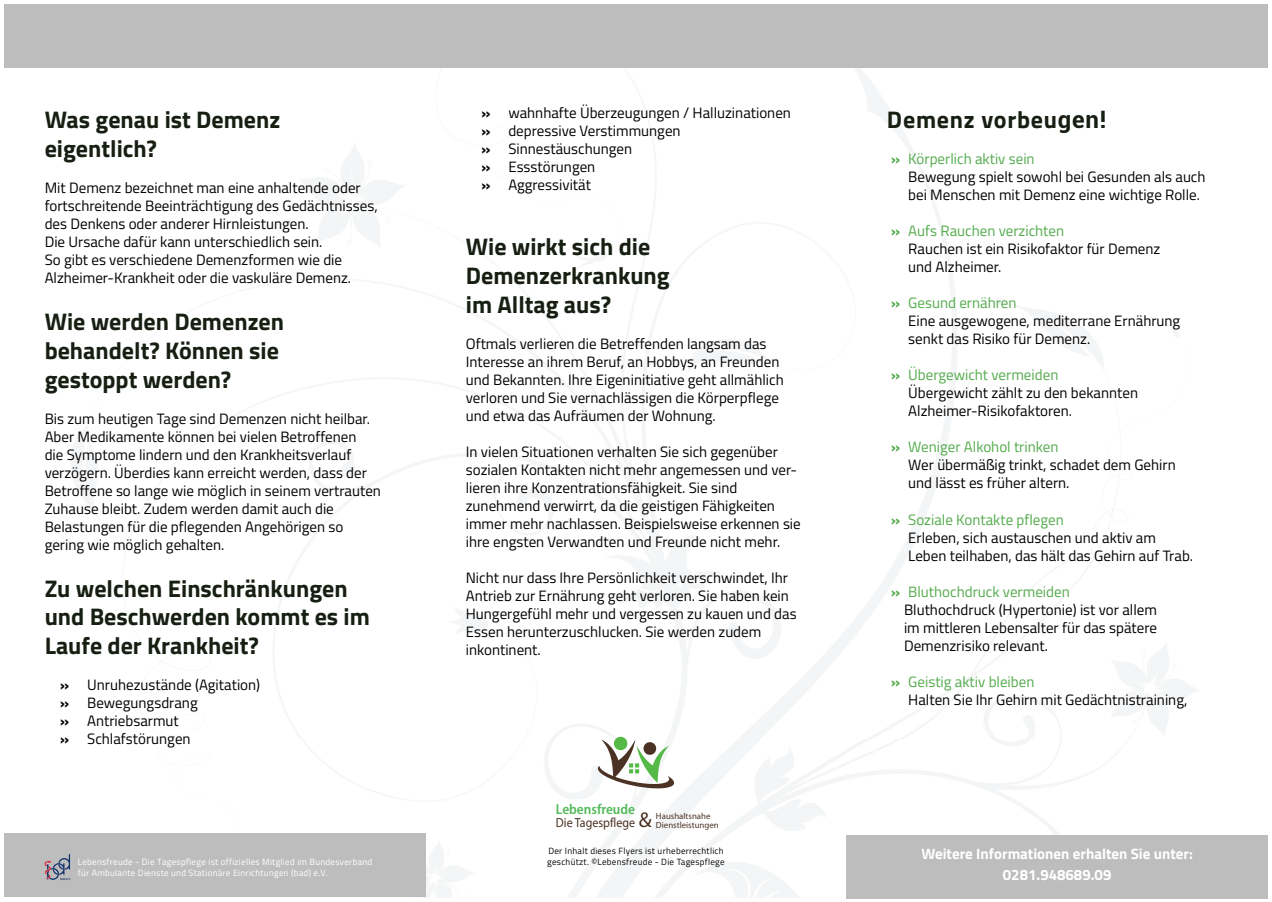
<style>
.page{position:relative;width:1272px;height:902px;background:#fff}
.page>*{position:absolute;margin:0;border:0;box-sizing:border-box;transform-origin:0 0}
.t1{font:700 24px/28.8px "Titillium Web";color:#171e12}
.t2{font:700 24px "Titillium Web";letter-spacing:.03em;color:#171e12}
.t3{font:21.45px "Myriad Pro";color:#4b3223}
.t4{font:15px/18px "Titillium Web";color:#000001}
.t5{font:700 15px/21px "Titillium Web";color:#fff;text-align:center}
.t6{font:600 semi-condensed 14.4px "Myriad Pro";color:#52ba59}
.t7{font:13.2px "Myriad Pro";color:#4c3123;scale:.91 1}
.t8{font:9px/10.8px "Titillium Web";letter-spacing:.03em;color:#fff}
.t9{font:9px/10.8px "Titillium Web";letter-spacing:.03em;color:#040503}
.t10{font:8.85px "Myriad Pro";color:#4b3223}
.s1{font-weight:700}
.s2{font-family:"Roboto"}
.s3{font-weight:700;color:#53ab4c}
.s4{color:#53ab4c}
</style>
<div class="page">
<div style="left:846px;top:834px;width:421px;height:64px;background:#bdbdbd"></div>
<div style="left:4px;top:833px;width:421px;height:63px;background:#bdbdbd"></div>
<div style="left:4px;top:4px;width:1263px;height:64px;background:#bdbdbd"></div>
<img style="left:44px;top:854px;width:26px;height:26px">
<svg style="left:597px;top:736px;width:77px;height:52px"></svg>
<h1 class="t1" style="left:45px;top:104px;width:237px">Was genau ist Demenz eigentlich?</h1>
<p class="t4" style="left:45px;top:178px;width:334px">Mit Demenz bezeichnet man eine anhaltende oder fortschreitende Beeinträchtigung des Gedächtnisses, des Denkens oder anderer Hirnleistungen.<br>Die Ursache dafür kann unterschiedlich sein.<br>So gibt es verschiedene Demenzformen wie die Alzheimer-Krankheit oder die vaskuläre Demenz.</p>
<h1 class="t1" style="left:45px;top:306px;width:241px">Wie werden Demenzen behandelt? Können sie gestoppt werden?</h1>
<p class="t4" style="left:45px;top:408px;width:338px">Bis zum heutigen Tage sind Demenzen nicht heilbar.<br>Aber Medikamente können bei vielen Betroffenen<br>die Symptome lindern und den Krankheitsverlauf verzögern. Überdies kann erreicht werden, dass der Betroffene so lange wie möglich in seinem vertrauten Zuhause bleibt. Zudem werden damit auch die Belastungen für die pflegenden Angehörigen so gering wie möglich gehalten.</p>
<h1 class="t1" style="left:45px;top:572px;width:327px">Zu welchen Einschränkungen und Beschwerden kommt es im<br>Laufe der Krankheit?</h1>
<p class="t4" style="left:60px;top:675px;width:201px"><span class="s1">»</span> Unruhezustände (Agitation) <span class="s1">»</span> Bewegungsdrang<br><span class="s1">»</span> Antriebsarmut<br><span class="s1">»</span> Schlafstörungen</p>
<p class="t8" style="left:78px;top:856px;width:296px">Lebensfreude - Die Tagespflege ist offizielles Mitglied im Bundesverband für Ambulante Dienste und Stationäre Einrichtungen (bad) e.V.</p>
<p class="t4" style="left:481px;top:103px;width:311px"><span class="s1">»</span> wahnhafte Überzeugungen / Halluzinationen <span class="s1">»</span> depressive Verstimmungen<br><span class="s1">»</span> Sinnestäuschungen<br><span class="s1">»</span> Essstörungen<br><span class="s1">»</span> Aggressivität</p>
<h1 class="t1" style="left:466px;top:231px;width:205px">Wie wirkt sich die<br>Demenzerkrankung im Alltag aus?</h1>
<p class="t4" style="left:466px;top:333px;width:319px">Oftmals verlieren die Betreffenden langsam das Interesse an ihrem Beruf, an Hobbys, an Freunden und Bekannten. Ihre Eigeninitiative geht allmählich verloren und Sie vernachlässigen die Körperpflege und etwa das Aufräumen der Wohnung.</p>
<p class="t4" style="left:466px;top:441px;width:336px">In vielen Situationen verhalten Sie sich gegenüber sozialen Kontakten nicht mehr angemessen und ver&shy;lieren ihre Konzentrationsfähigkeit. Sie sind zunehmend verwirrt, da die geistigen Fähigkeiten immer mehr nachlassen. Beispielsweise erkennen sie ihre engsten Verwandten und Freunde nicht mehr.</p>
<p class="t4" style="left:466px;top:567px;width:332px">Nicht nur dass Ihre Persönlichkeit verschwindet, Ihr Antrieb zur Ernährung geht verloren. Sie haben kein Hungergefühl mehr und vergessen zu kauen und das Essen herunterzuschlucken. Sie werden zudem inkontinent.</p>
<p class="t6" style="left:556px;top:800px;width:81px">Lebensfreude</p>
<p class="t7" style="left:556px;top:814px;width:88px">Die Tagespflege</p>
<p class="t10" style="left:656px;top:810px;width:56px">Haushaltsnahe</p>
<h2 class="t3" style="left:638px;top:806px;width:14px">&amp;</h2>
<p class="t10" style="left:656px;top:819px;width:64px">Dienstleistungen</p>
<p class="t9" style="left:547px;top:845px;width:179px">Der Inhalt dieses Flyers ist urheberrechtlich geschützt. ©Lebensfreude - Die Tagespflege</p>
<h1 class="t2" style="left:887px;top:101px;width:221px">Demenz vorbeu<span class="s2">gen!</span></h1>
<p class="t4" style="left:908px;top:149px;width:299px;text-indent:-17px"><span class="s3">»</span> <span class="s4">Körperlich aktiv sein<br></span>Bewegung spielt sowohl bei Gesunden als auch bei Menschen mit Demenz eine wichtige Rolle.</p>
<p class="t4" style="left:908px;top:221px;width:253px;text-indent:-17px"><span class="s3">»</span> <span class="s4">Aufs Rauchen verzichten<br></span>Rauchen ist ein Risikofaktor für Demenz und Alzheimer.</p>
<p class="t4" style="left:908px;top:293px;width:273px;text-indent:-17px"><span class="s3">»</span> <span class="s4">Gesund ernähren<br></span>Eine ausgewogene, mediterrane Ernährung senkt das Risiko für Demenz.</p>
<p class="t4" style="left:908px;top:365px;width:231px;text-indent:-17px"><span class="s3">»</span> <span class="s4">Übergewicht vermeiden<br></span>Übergewicht zählt zu den bekannten<br>Alzheimer-Risikofaktoren.</p>
<p class="t4" style="left:908px;top:437px;width:269px;text-indent:-17px"><span class="s3">»</span> <span class="s4">Weniger Alkohol trinken<br></span>Wer übermäßig trinkt, schadet dem Gehirn und lässt es früher altern.</p>
<p class="t4" style="left:908px;top:509px;width:286px;text-indent:-17px"><span class="s3">»</span> <span class="s4">Soziale Kontakte pflegen<br></span>Erleben, sich austauschen und aktiv am<br>Leben teilhaben, das hält das Gehirn auf Trab.</p>
<p class="t4" style="left:904px;top:581px;width:254px;text-indent:-13px"><span class="s3">»</span> <span class="s4">Bluthochdruck vermeiden </span>Bluthochdruck (Hypertonie) ist vor allem im mittleren Lebensalter für das spätere Demenzrisiko relevant.</p>
<p class="t4" style="left:908px;top:671px;width:281px;text-indent:-17px"><span class="s3">»</span> <span class="s4">Geistig aktiv bleiben<br></span>Halten Sie Ihr Gehirn mit Gedächtnistraining,</p>
<p class="t5" style="left:921px;top:842px;width:273px">Weitere Informationen erhalten Sie unter:<br>0281.948689.09</p>
</div>
